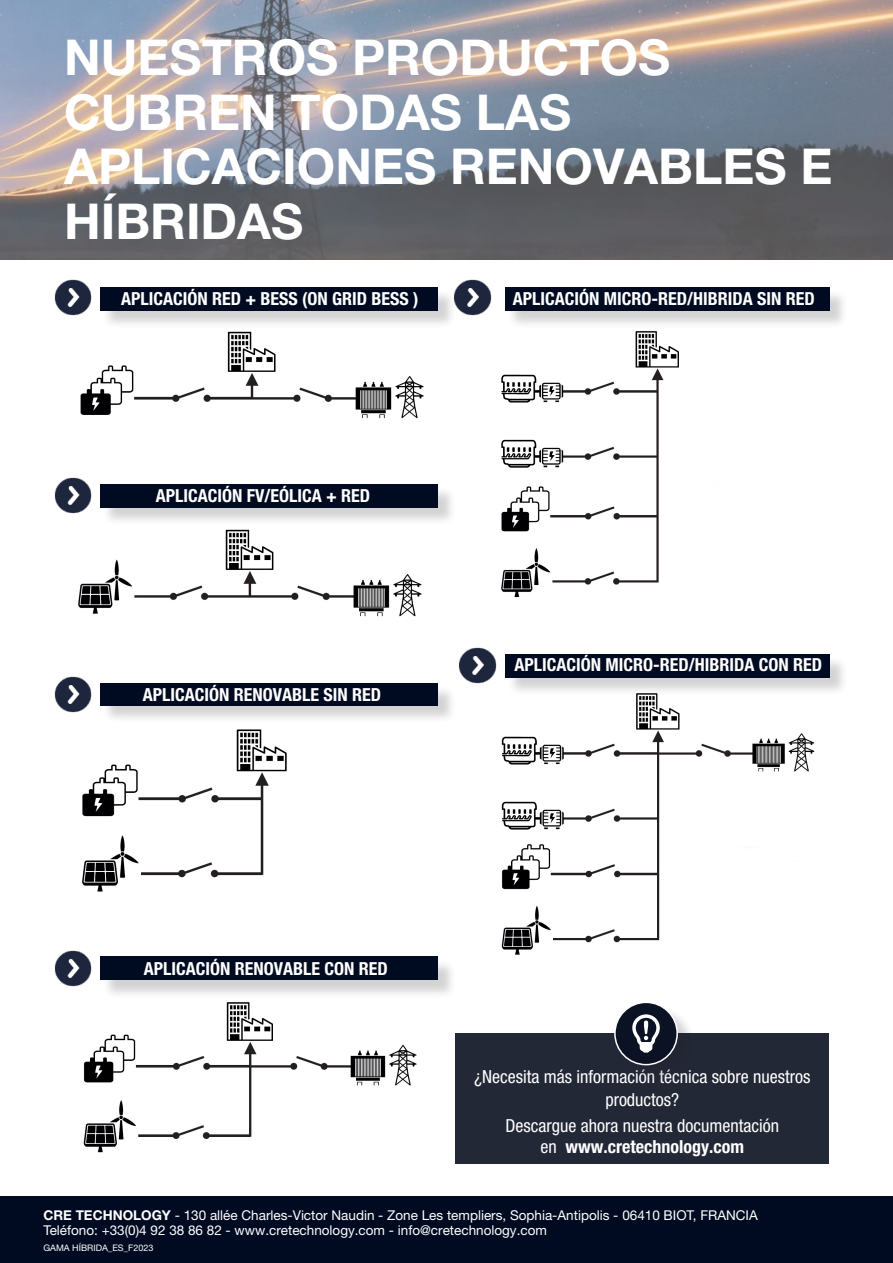
<style>
.page{position:relative;width:893px;height:1263px;background:#fff}
.page>*{position:absolute;margin:0;border:0;box-sizing:border-box;transform-origin:0 0}
.t1{font:700 49.5px/54.4px "Helvetica Neue LT Std";color:#fff}
.Descriptif{font:700 condensed 18px "Helvetica Neue LT Std";color:#fff}
.t2{font:condensed 18px/23px "Helvetica Neue LT Std";color:#fff;text-align:center}
.t3{font:13.5px/15.3px "Helvetica Neue LT Std";color:#fff}
.t4{font:9px "Helvetica Neue LT Std";color:#fff}
.s1{font-weight:700}
</style>
<div class="page">
<div style="left:0;top:1196px;width:893px;height:67px;background:#000a21"></div>
<img style="left:0;top:0;width:893px;height:259px">
<img style="left:80px;top:331px;width:344px;height:88px">
<img style="left:78px;top:529px;width:344px;height:88px">
<img style="left:82px;top:729px;width:205px;height:163px">
<img style="left:83px;top:1002px;width:334px;height:151px">
<img style="left:501px;top:331px;width:178px;height:267px">
<img style="left:501px;top:696px;width:314px;height:259px">
<img style="left:54px;top:279px;width:38px;height:37px">
<img style="left:54px;top:477px;width:38px;height:37px">
<img style="left:54px;top:676px;width:38px;height:37px">
<img style="left:54px;top:950px;width:38px;height:37px">
<img style="left:459px;top:647px;width:38px;height:37px">
<img style="left:456px;top:279px;width:36px;height:37px">
<div style="left:455px;top:1033px;width:374px;height:130px;background:#232837"></div>
<div style="left:617px;top:1004px;width:79px;height:80px;background:#231f20;opacity:.2"></div>
<div style="left:615px;top:1002px;width:62px;height:63px;background:#0b1223;border-radius:50%"></div>
<div style="left:614px;top:1001px;width:64px;height:64px;border:2px solid #fff;border-radius:50%"></div>
<svg style="left:632px;top:1014px;width:28px;height:38px"></svg>
<div style="left:102px;top:289px;width:354px;height:40px;background:#231f20;opacity:.2"></div>
<div style="left:100px;top:287px;width:337px;height:23px;background:#000b21"></div>
<div style="left:102px;top:486px;width:354px;height:40px;background:#231f20;opacity:.2"></div>
<div style="left:100px;top:484px;width:337px;height:23px;background:#000b21"></div>
<div style="left:102px;top:685px;width:354px;height:39px;background:#231f20;opacity:.2"></div>
<div style="left:100px;top:683px;width:337px;height:22px;background:#000b21"></div>
<div style="left:102px;top:959px;width:354px;height:40px;background:#231f20;opacity:.2"></div>
<div style="left:100px;top:956px;width:337px;height:24px;background:#000b21"></div>
<div style="left:507px;top:656px;width:341px;height:40px;background:#231f20;opacity:.2"></div>
<div style="left:505px;top:654px;width:324px;height:23px;background:#000b21"></div>
<div style="left:507px;top:289px;width:341px;height:40px;background:#231f20;opacity:.2"></div>
<div style="left:505px;top:287px;width:324px;height:23px;background:#000b21"></div>
<p class="t1" style="left:64px;top:29px;width:770px">NUESTROS PRODUCTOS<br>CUBREN TODAS LAS<br>APLICACIONES RENOVABLES E<br>HÍBRIDAS</p>
<p class="Descriptif" style="left:121px;top:288px;width:299px">APLICACIÓN RED + BESS (ON GRID BESS )</p>
<p class="Descriptif" style="left:156px;top:484px;width:216px">APLICACIÓN FV/EÓLICA + RED</p>
<p class="Descriptif" style="left:143px;top:683px;width:240px">APLICACIÓN RENOVABLE SIN RED</p>
<p class="Descriptif" style="left:513px;top:288px;width:303px">APLICACIÓN MICRO-RED/HIBRIDA SIN RED</p>
<p class="Descriptif" style="left:515px;top:653px;width:309px">APLICACIÓN MICRO-RED/HIBRIDA CON RED</p>
<p class="Descriptif" style="left:144px;top:957px;width:245px">APLICACIÓN RENOVABLE CON RED</p>
<p class="t2" style="left:474px;top:1065px;width:338px">¿Necesita más información técnica sobre nuestros productos?</p>
<p class="t2" style="left:506px;top:1115px;width:275px;line-height:20.9px">Descargue ahora nuestra documentación en <span class="s1">www.cretechnology.com</span></p>
<p class="t3" style="left:43px;top:1207px;width:716px"><span class="s1">CRE TECHNOLOGY</span> - 130 allée Charles-Victor Naudin - Zone Les templiers, Sophia-Antipolis - 06410 BIOT, FRANCIA<br>Teléfono: +33(0)4 92 38 86 82 - www.cretechnology.com - info@cretechnology.com</p>
<p class="t4" style="left:43px;top:1242px;width:112px">GAMA HÍBRIDA_ES_F2023</p>
</div>
